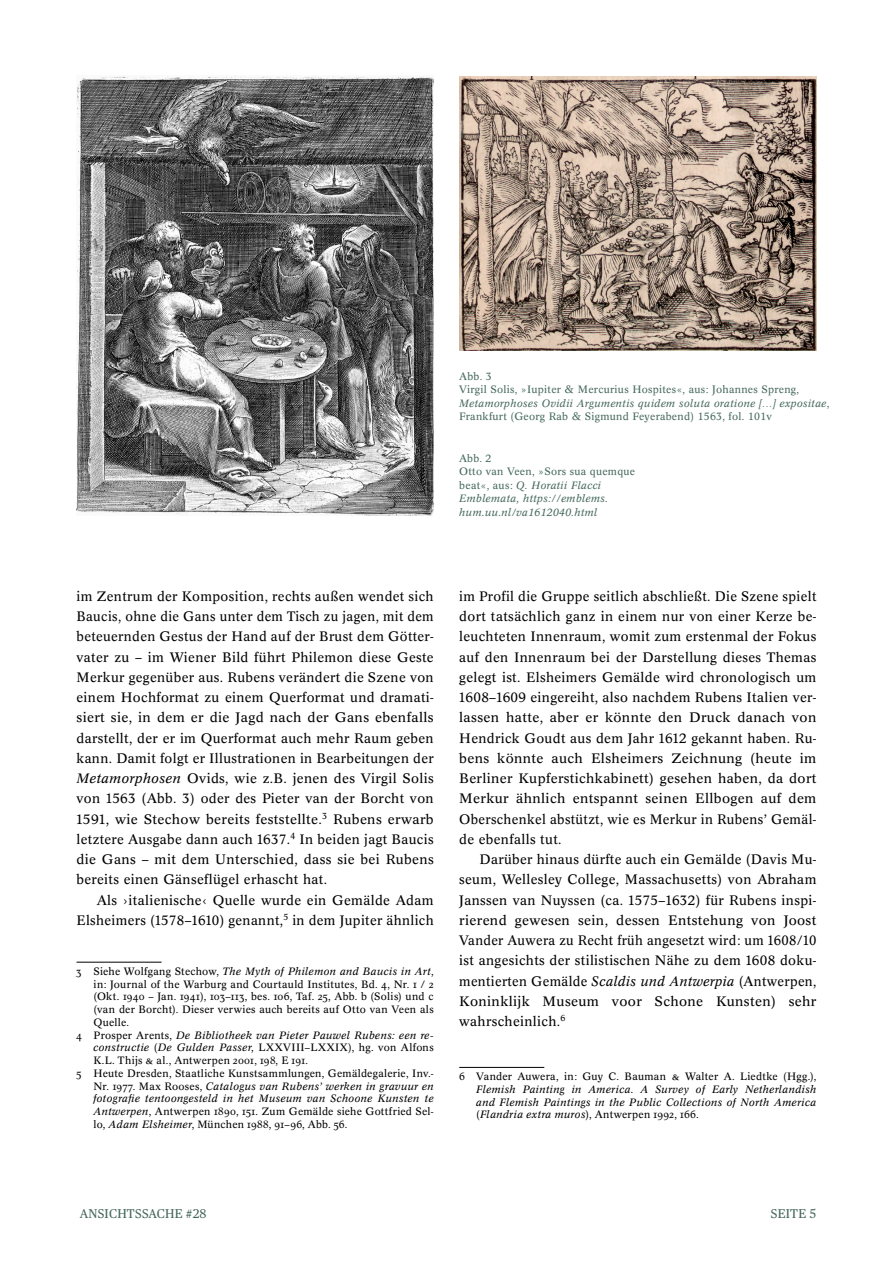
<style>
.page{position:relative;width:893px;height:1263px;background:#fff}
.page>*{position:absolute;margin:0;border:0;box-sizing:border-box;transform-origin:0 0}
.t1{font:13.5px/20.2px "Concorde BQ";letter-spacing:.025em;color:#000;text-align:justify}
.t2{font:12.75px "Publico Text";letter-spacing:.015em;color:#46695d}
.t3{font:10.5px "Concorde BQ";letter-spacing:.025em;color:#000}
.t4{font:italic 10.5px/12.8px "Concorde BQ";letter-spacing:.025em;color:#000;text-align:justify}
.t5{font:10.5px/13.5px "Concorde BQ";letter-spacing:.025em;color:#46695d}
.t6{font:italic 10.5px/13.5px "Concorde BQ";letter-spacing:.025em;color:#46695d}
.t7{font:10.5px "Concorde BQ";letter-spacing:.045em;color:#000}
.s1{font-style:italic}
.s2{font-style:normal}
</style>
<div class="page">
<hr style="left:77px;top:962px;width:85px;height:1px;background:#000">
<hr style="left:459px;top:1067px;width:85px;height:1px;background:#000">
<img style="left:77px;top:76px;width:357px;height:440px">
<img style="left:459px;top:77px;width:357px;height:273px">
<p class="t5" style="left:459px;top:369px;width:372px">Abb. 3<br>Virgil Solis, »Iupiter &amp; Mercurius Hospites«, aus: Johannes Spreng, <span class="s1">Metamorphoses Ovidii Argumentis quidem soluta oratione […] expositae</span>, Frankfurt (Georg Rab &amp; Sigmund Feyerabend) 1563, fol. 101v</p>
<p class="t6" style="left:459px;top:451px;width:177px"><span class="s2">Abb. 2<br>Otto van Veen, »Sors sua quemque beat«, aus:</span> Q. Horatii Flacci<br>Emblemata, https://emblems. hum.uu.nl/va1612040.html</p>
<p class="t1" style="left:77px;top:586px;width:359px">im Zentrum der Komposition, rechts außen wendet sich Baucis, ohne die Gans unter dem Tisch zu jagen, mit dem beteuernden Gestus der Hand auf der Brust dem Götter&shy;vater zu – im Wiener Bild führt Philemon diese Geste Merkur gegenüber aus. Rubens verändert die Szene von einem Hochformat zu einem Querformat und dramati&shy;siert sie, in dem er die Jagd nach der Gans ebenfalls darstellt, der er im Querformat auch mehr Raum geben kann. Damit folgt er Illustrationen in Bearbeitungen der <span class="s1">Metamorphosen</span> Ovids, wie z.B. jenen des Virgil Solis von 1563 (Abb. 3) oder des Pieter van der Borcht von 1591, wie Stechow bereits feststellte.<sup>3</sup> Rubens erwarb letztere Ausgabe dann auch 1637.<sup>4</sup> In beiden jagt Baucis die Gans – mit dem Unterschied, dass sie bei Rubens bereits einen Gänseflügel erhascht hat.</p>
<p class="t1" style="left:77px;top:890px;width:359px;text-align:right">Als ›italienische‹ Quelle wurde ein Gemälde Adam<br>Elsheimers (1578–1610) genannt,<sup>5</sup> in dem Jupiter ähnlich</p>
<p class="t4" style="left:77px;top:965px;width:359px"><span class="s2">3 Siehe Wolfgang Stechow,</span> The Myth of Philemon and Baucis in Art<span class="s2">,</span></p>
<p class="t3" style="left:94px;top:978px;width:342px">in: Journal of the Warburg and Courtauld Institutes, Bd. 4, Nr. 1 / 2</p>
<p class="t3" style="left:94px;top:991px;width:342px">(Okt. 1940 – Jan. 1941), 103–113, bes. 106, Taf. 25, Abb. b (Solis) und c</p>
<p class="t3" style="left:94px;top:1003px;width:342px">(van der Borcht). Dieser verwies auch bereits auf Otto van Veen als</p>
<p class="t3" style="left:94px;top:1016px;width:37px">Quelle.</p>
<p class="t4" style="left:77px;top:1029px;width:359px"><span class="s2">4 Prosper Arents,</span> De Bibliotheek van Pieter Pauwel Rubens: een re-</p>
<p class="t7" style="left:94px;top:1042px;width:342px"><span class="s1">constructie</span> (<span class="s1">De Gulden Passer</span>, LXXVIII–LXXIX), hg. von Alfons</p>
<p class="t3" style="left:94px;top:1054px;width:216px">K.L. Thijs &amp; al., Antwerpen 2001, 198, E 191.</p>
<p class="t3" style="left:77px;top:1067px;width:359px">5 Heute Dresden, Staatliche Kunstsammlungen, Gemäldegalerie, Inv.-</p>
<p class="t4" style="left:94px;top:1080px;width:342px"><span class="s2">Nr. 1977. Max Rooses,</span> Catalogus van Rubens’ werken in gravuur en</p>
<p class="t4" style="left:94px;top:1092px;width:342px">fotografie tentoongesteld in het Museum van Schoone Kunsten te</p>
<p class="t3" style="left:94px;top:1105px;width:342px"><span class="s1">Antwerpen</span>, Antwerpen 1890, 151. Zum Gemälde siehe Gottfried Sel-</p>
<p class="t3" style="left:94px;top:1118px;width:255px">lo, <span class="s1">Adam Elsheimer</span>, München 1988, 91–96, Abb. 56.</p>
<p class="t1" style="left:459px;top:586px;width:359px">im Profil die Gruppe seitlich abschließt. Die Szene spielt dort tatsächlich ganz in einem nur von einer Kerze be&shy;leuchteten Innenraum, womit zum erstenmal der Fokus auf den Innenraum bei der Darstellung dieses Themas gelegt ist. Elsheimers Gemälde wird chronologisch um 1608–1609 eingereiht, also nachdem Rubens Italien ver&shy;lassen hatte, aber er könnte den Druck danach von Hendrick Goudt aus dem Jahr 1612 gekannt haben. Ru&shy;bens könnte auch Elsheimers Zeichnung (heute im Berliner Kupferstichkabinett) gesehen haben, da dort Merkur ähnlich entspannt seinen Ellbogen auf dem Oberschenkel abstützt, wie es Merkur in Rubens’ Gemäl&shy;de ebenfalls tut.</p>
<p class="t1" style="left:459px;top:849px;width:359px;text-indent:20px">Darüber hinaus dürfte auch ein Gemälde (Davis Mu&shy;seum, Wellesley College, Massachusetts) von Abraham Janssen van Nuyssen (ca. 1575–1632) für Rubens inspi&shy;rierend gewesen sein, dessen Entstehung von Joost Vander Auwera zu Recht früh angesetzt wird: um 1608/10 ist angesichts der stilistischen Nähe zu dem 1608 doku&shy;mentierten Gemälde <span class="s1">Scaldis und Antwerpia</span> (Antwerpen, Koninklijk Museum voor Schone Kunsten) sehr wahrscheinlich.<sup>6</sup></p>
<p class="t3" style="left:459px;top:1070px;width:359px">6 Vander Auwera, in: Guy C. Bauman &amp; Walter A. Liedtke (Hgg.),</p>
<p class="t4" style="left:476px;top:1083px;width:342px">Flemish Painting in America. A Survey of Early Netherlandish and Flemish Paintings in the Public Collections of North America <span class="s2">(</span>Flandria extra muros<span class="s2">), Antwerpen 1992, 166.</span></p>
<p class="t2" style="left:80px;top:1204px;width:128px">ANSICHTSSACHE #28</p>
<p class="t2" style="left:771px;top:1204px;width:47px">SEITE 5</p>
</div>
